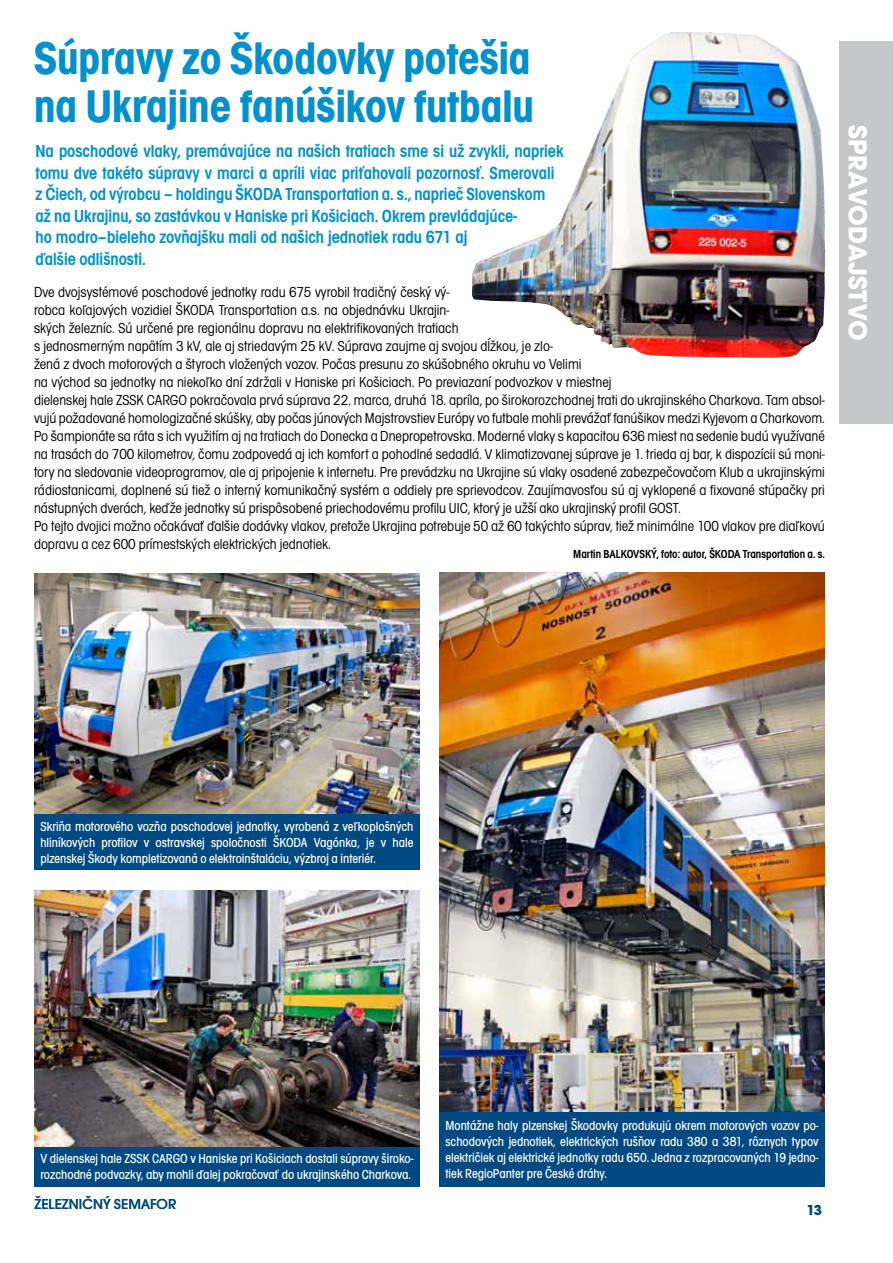
<style>
.page{position:relative;width:893px;height:1263px;background:#fff}
.page>*{position:absolute;margin:0;border:0;box-sizing:border-box;transform-origin:0 0}
.t1{font:47.25px/48px "Avant Gar Got Itc TOT Bol Con";color:#0091cd}
.t2{font:700 27px "Avant Gar Got Itc TOT";color:#fff}
.t3{font:18px/21.6px "Avant Gar Got Itc TOT Dem Con";color:#0091cd}
.t4{font:15px/18px "Avant Gar Got Itc TOT Boo Con";color:#000}
.t5{font:500 15px "Avant Garde Got Itc TOT";letter-spacing:.005em;color:#004983}
.t6{font:700 15px "Avant Gar Got Itc TOT";color:#004983}
.t7{font:13.5px/16.2px "Avant Gar Got Itc TOT Med Con";color:#fff;text-align:justify}
.t8{font:12px "Avant Gar Got Itc TOT Dem Con";color:#000}
</style>
<div class="page">
<div style="left:839px;top:41px;width:54px;height:383px;background:#c6c7c8"></div>
<img style="left:34px;top:891px;width:386px;height:256px">
<img style="left:439px;top:573px;width:386px;height:539px">
<div style="left:34px;top:1147px;width:386px;height:39px;background:#004983"></div>
<img style="left:472px;top:32px;width:354px;height:326px">
<img style="left:34px;top:573px;width:386px;height:241px">
<div style="left:439px;top:1112px;width:386px;height:74px;background:#004983"></div>
<div style="left:34px;top:814px;width:386px;height:56px;background:#004983"></div>
<h1 class="t1" style="left:34px;top:34px;width:501px">Súpravy zo Škodovky potešia na Ukrajine fanúšikov futbalu</h1>
<p class="t3" style="left:36px;top:140px;width:530px">Na poschodové vlaky, premávajúce na našich tratiach sme si už zvykli, napriek tomu dve takéto súpravy v marci a apríli viac priťahovali pozornosť. Smerovali z Čiech, od výrobcu – holdingu ŠKODA Transportation a. s., naprieč Slovenskom až na Ukrajinu, so zastávkou v Haniske pri Košiciach. Okrem prevládajúce-<br>ho modro–bieleho zovňajšku mali od našich jednotiek radu 671 aj<br>ďalšie odlišnosti.</p>
<p class="t4" style="left:34px;top:283px;width:792px">Dve dvojsystémové poschodové jednotky radu 675 vyrobil tradičný český vý-<br>robca koľajových vozidiel ŠKODA Transportation a.s. na objednávku Ukrajin-<br>ských železníc. Sú určené pre regionálnu dopravu na elektrifikovaných tratiach<br>s jednosmerným napätím 3 kV, ale aj striedavým 25 kV. Súprava zaujme aj svojou dĺžkou, je zlo-<br>žená z dvoch motorových a štyroch vložených vozov. Počas presunu zo skúšobného okruhu vo Velimi<br>na východ sa jednotky na niekoľko dní zdržali v Haniske pri Košiciach. Po previazaní podvozkov v miestnej<br>dielenskej hale ZSSK CARGO pokračovala prvá súprava 22. marca, druhá 18. apríla, po širokorozchodnej trati do ukrajinského Charkova. Tam absol&shy;vujú požadované homologizačné skúšky, aby počas júnových Majstrovstiev Európy vo futbale mohli prevážať fanúšikov medzi Kyjevom a Charkovom.<br>Po šampionáte sa ráta s ich využitím aj na tratiach do Donecka a Dnepropetrovska. Moderné vlaky s kapacitou 636 miest na sedenie budú využívané na trasách do 700 kilometrov, čomu zodpovedá aj ich komfort a pohodlné sedadlá. V klimatizovanej súprave je 1. trieda aj bar, k dispozícii sú moni&shy;tory na sledovanie videoprogramov, ale aj pripojenie k internetu. Pre prevádzku na Ukrajine sú vlaky osadené zabezpečovačom Klub a ukrajinskými rádiostanicami, doplnené sú tiež o interný komunikačný systém a oddiely pre sprievodcov. Zaujímavosťou sú aj vyklopené a fixované stúpačky pri nástupných dverách, keďže jednotky sú prispôsobené priechodovému profilu UIC, ktorý je užší ako ukrajinský profil GOST.<br>Po tejto dvojici možno očakávať ďalšie dodávky vlakov, pretože Ukrajina potrebuje 50 až 60 takýchto súprav, tiež minimálne 100 vlakov pre diaľkovú dopravu a cez 600 prímestských elektrických jednotiek.</p>
<p class="t8" style="left:573px;top:547px;width:253px">Martin BALKOVSKÝ, foto: autor, ŠKODA Transportation a. s.</p>
<h2 class="t2" style="left:874px;top:125px;width:216px;rotate:90deg">spravodajstvo</h2>
<p class="t7" style="left:40px;top:818px;width:375px">Skriňa motorového vozňa poschodovej jednotky, vyrobená z veľkoplošných hliníkových profilov v ostravskej spoločnosti ŠKODA Vagónka, je v hale plzenskej Škody kompletizovaná o elektroinštaláciu, výzbroj a interiér.</p>
<p class="t7" style="left:40px;top:1151px;width:375px">V dielenskej hale ZSSK CARGO v Haniske pri Košiciach dostali súpravy široko&shy;rozchodné podvozky, aby mohli ďalej pokračovať do ukrajinského Charkova.</p>
<p class="t5" style="left:35px;top:1196px;width:143px">ŽELEZNIČNÝ SEMAFOR</p>
<p class="t7" style="left:445px;top:1117px;width:375px">Montážne haly plzenskej Škodovky produkujú okrem motorových vozov po&shy;schodových jednotiek, elektrických rušňov radu 380 a 381, rôznych typov električiek aj elektrické jednotky radu 650. Jedna z rozpracovaných 19 jedno&shy;tiek RegioPanter pre České dráhy.</p>
<p class="t6" style="left:806px;top:1201px;width:17px">13</p>
</div>
